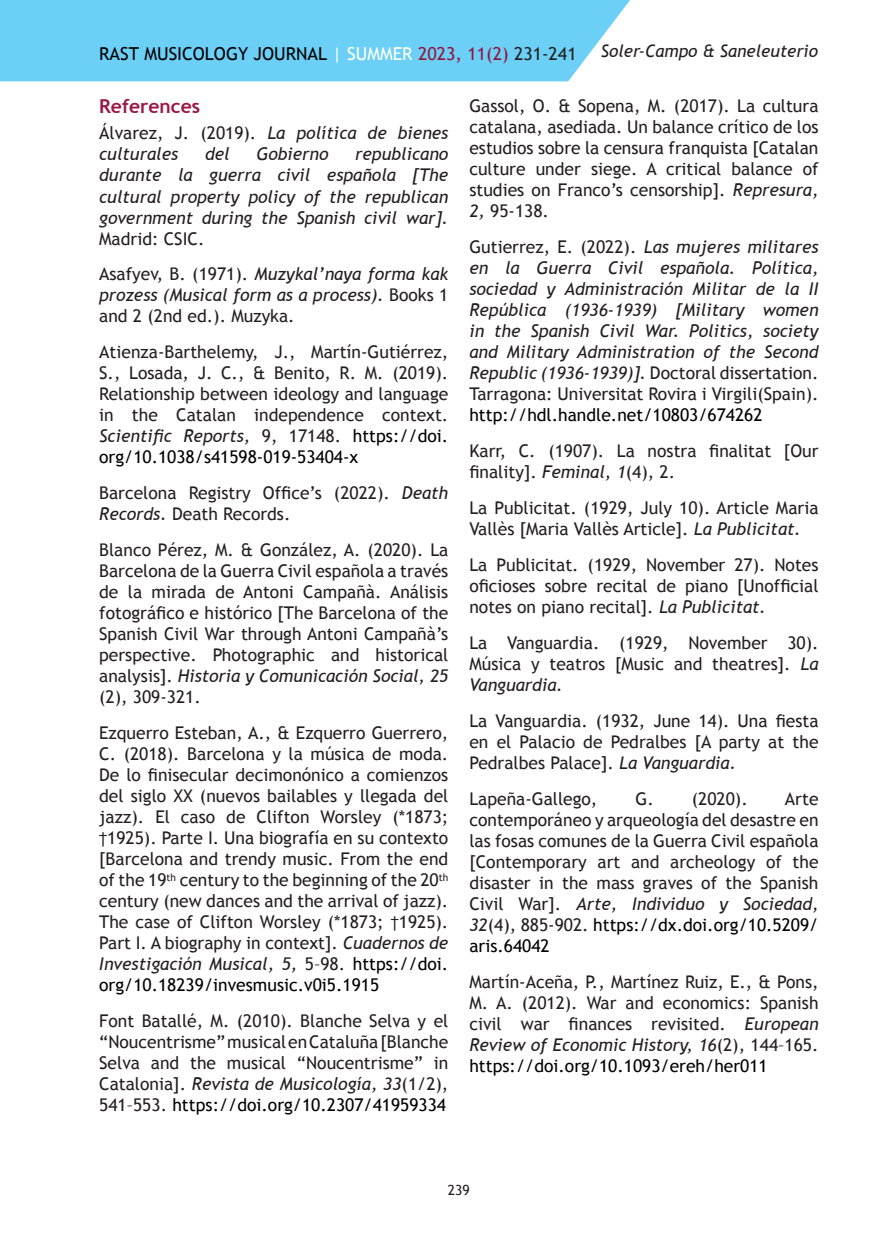
<style>
.page{position:relative;width:893px;height:1241px;background:#fff}
.page>*{position:absolute;margin:0;border:0;box-sizing:border-box;transform-origin:0 0}
.Metin_-_Başlık_1{font:700 19.25px "Trebuchet MS";color:#9b1746}
.t1{font:17.85px "Trebuchet MS";color:#000}
.Metin_-_Gövde{font:17.5px/21px "Trebuchet MS";color:#231f20;text-align:justify}
.Metin_-_Gövde-2{font:italic 17.5px/21px "Trebuchet MS";color:#231f20;text-align:justify}
.t2{font:italic 17.15px "Trebuchet MS";color:#231f20}
.t3{font:14px "Trebuchet MS";color:#231f20}
.s1{color:#fff}
.s2{color:#94163d}
.s3{color:#231f20}
.s4{font-style:normal}
.s5{font-style:italic}
.s6{font-style:normal;color:#000}
.s7{color:#000}
</style>
<div class="page">
<div style="left:0;top:0;width:630px;height:81px;background:#6bcff6"></div>
<p class="t2" style="left:601px;top:41px;width:219px">Soler-Campo &amp; Saneleuterio</p>
<p class="t1" style="left:99px;top:43px;width:479px">RAST MUSICOLOGY JOURNAL <span class="s1">| SUMMER</span> <span class="s2">2023, 11(2)</span> <span class="s3">231-241</span></p>
<p class="Metin_-_Başlık_1" style="left:99px;top:95px;width:102px">References</p>
<p class="Metin_-_Gövde-2" style="left:99px;top:123px;width:351px"><span class="s4">Álvarez, J. (2019).</span> La política de bienes culturales</p>
<p class="Metin_-_Gövde" style="left:469px;top:96px;width:351px">Gassol, O. &amp; Sopena, M. (2017). La cultura catalana, asediada. Un balance crítico de los estudios sobre la censura franquista [Catalan culture under siege. A critical balance of studies on Franco’s censorship]. <span class="s5">Represura, 2,</span> 95-138.</p>
<p class="Metin_-_Gövde-2" style="left:469px;top:236px;width:351px"><span class="s4">Gutierrez, E. (2022).</span> Las mujeres militares en la Guerra Civil española. Política, sociedad y Administración Militar de la II República (1936-1939) [Military women in the Spanish Civil War. Politics, society and Military Administration of the Second Republic (1936-1939)]. <span class="s4">Doctoral dissertation.<br>Tarragona: Universitat Rovira i Virgili(Spain). </span><span class="s6">http://hdl.handle.net/10803/674262</span></p>
<p class="Metin_-_Gövde" style="left:469px;top:440px;width:351px">Karr, C. (1907). La nostra finalitat [Our finality]. <span class="s5">Feminal, 1</span>(4), 2.</p>
<p class="Metin_-_Gövde" style="left:469px;top:497px;width:351px">La Publicitat. (1929, July 10). Article Maria<br>Vallès [Maria Vallès Article]. <span class="s5">La Publicitat.</span></p>
<p class="Metin_-_Gövde" style="left:469px;top:554px;width:351px">La Publicitat. (1929, November 27). Notes oficioses sobre recital de piano [Unofficial notes on piano recital]. <span class="s5">La Publicitat.</span></p>
<p class="Metin_-_Gövde" style="left:469px;top:632px;width:351px">La Vanguardia. (1929, November 30).<br>Música y teatros [Music and theatres]. <span class="s5">La Vanguardia.</span></p>
<p class="Metin_-_Gövde" style="left:469px;top:710px;width:351px">La Vanguardia. (1932, June 14). Una fiesta en el Palacio de Pedralbes [A party at the Pedralbes Palace]. <span class="s5">La Vanguardia.</span></p>
<p class="Metin_-_Gövde" style="left:469px;top:788px;width:129px">Lapeña-Gallego,</p>
<p class="Metin_-_Gövde" style="left:635px;top:788px;width:114px">G. (2020).</p>
<p class="Metin_-_Gövde-2" style="left:99px;top:144px;width:351px;text-indent:256px">republicano durante la guerra civil española [The cultural property policy of the republican government during the Spanish civil war].<br><span class="s4">Madrid: CSIC.</span></p>
<p class="Metin_-_Gövde-2" style="left:99px;top:264px;width:351px"><span class="s4">Asafyev, B. (1971).</span> Muzykal’naya forma kak prozess (Musical form as a process). <span class="s4">Books 1 and 2 (2nd ed.). Muzyka.</span></p>
<p class="Metin_-_Gövde" style="left:99px;top:342px;width:351px">Atienza-Barthelemy, J., Martín-Gutiérrez, S., Losada, J. C., &amp; Benito, R. M. (2019).<br>Relationship between ideology and language in the Catalan independence context.<br><span class="s5">Scientific Reports,</span> 9, 17148. <span class="s7">https://doi. org/10.1038/s41598-019-53404-x</span></p>
<p class="Metin_-_Gövde" style="left:99px;top:483px;width:351px">Barcelona Registry Office’s (2022). <span class="s5">Death<br>Records.</span> Death Records.</p>
<p class="Metin_-_Gövde" style="left:99px;top:539px;width:351px">Blanco Pérez, M. &amp; González, A. (2020). La Barcelona de la Guerra Civil española a través de la mirada de Antoni Campañà. Análisis fotográfico e histórico [The Barcelona of the Spanish Civil War through Antoni Campañà’s perspective. Photographic and historical analysis]. <span class="s5">Historia y Comunicación Social, 25 </span>(2), 309-321.</p>
<p class="Metin_-_Gövde" style="left:99px;top:722px;width:351px">Ezquerro Esteban, A., &amp; Ezquerro Guerrero, C. (2018). Barcelona y la música de moda.<br>De lo finisecular decimonónico a comienzos del siglo XX (nuevos bailables y llegada del jazz). El caso de Clifton Worsley (*1873; †1925). Parte I. Una biografía en su contexto [Barcelona and trendy music. From the end of the 19<sup>th</sup> century to the beginning of the 20<sup>th </sup>century (new dances and the arrival of jazz).<br>The case of Clifton Worsley (*1873; †1925).<br>Part I. A biography in context]. <span class="s5">Cuadernos de Investigación Musical, 5,</span> 5–98. <span class="s7">https://doi. org/10.18239/invesmusic.v0i5.1915</span></p>
<p class="Metin_-_Gövde" style="left:99px;top:1010px;width:351px">Font Batallé, M. (2010). Blanche Selva y el “Noucentrisme” musical en Cataluña [Blanche Selva and the musical “Noucentrisme” in Catalonia]. <span class="s5">Revista de Musicología, 33</span>(1/2), 541–553. <span class="s7">https://doi.org/10.2307/41959334</span></p>
<p class="Metin_-_Gövde-2" style="left:205px;top:144px;width:26px">del</p>
<p class="Metin_-_Gövde-2" style="left:257px;top:144px;width:73px">Gobierno</p>
<p class="Metin_-_Gövde" style="left:469px;top:788px;width:351px;text-indent:316px">Arte contemporáneo y arqueología del desastre en las fosas comunes de la Guerra Civil española [Contemporary art and archeology of the disaster in the mass graves of the Spanish Civil War]. <span class="s5">Arte, Individuo y Sociedad, 32</span>(4), 885-902. <span class="s7">https://dx.doi.org/10.5209/ aris.64042</span></p>
<p class="Metin_-_Gövde" style="left:469px;top:971px;width:351px">Martín-Aceña, P., Martínez Ruiz, E., &amp; Pons, M. A. (2012). War and economics: Spanish civil war finances revisited. <span class="s5">European Review of Economic History, 16</span>(2), 144–165. <span class="s7">https://doi.org/10.1093/ereh/her011</span></p>
<p class="t3" style="left:448px;top:1181px;width:24px">239</p>
</div>
